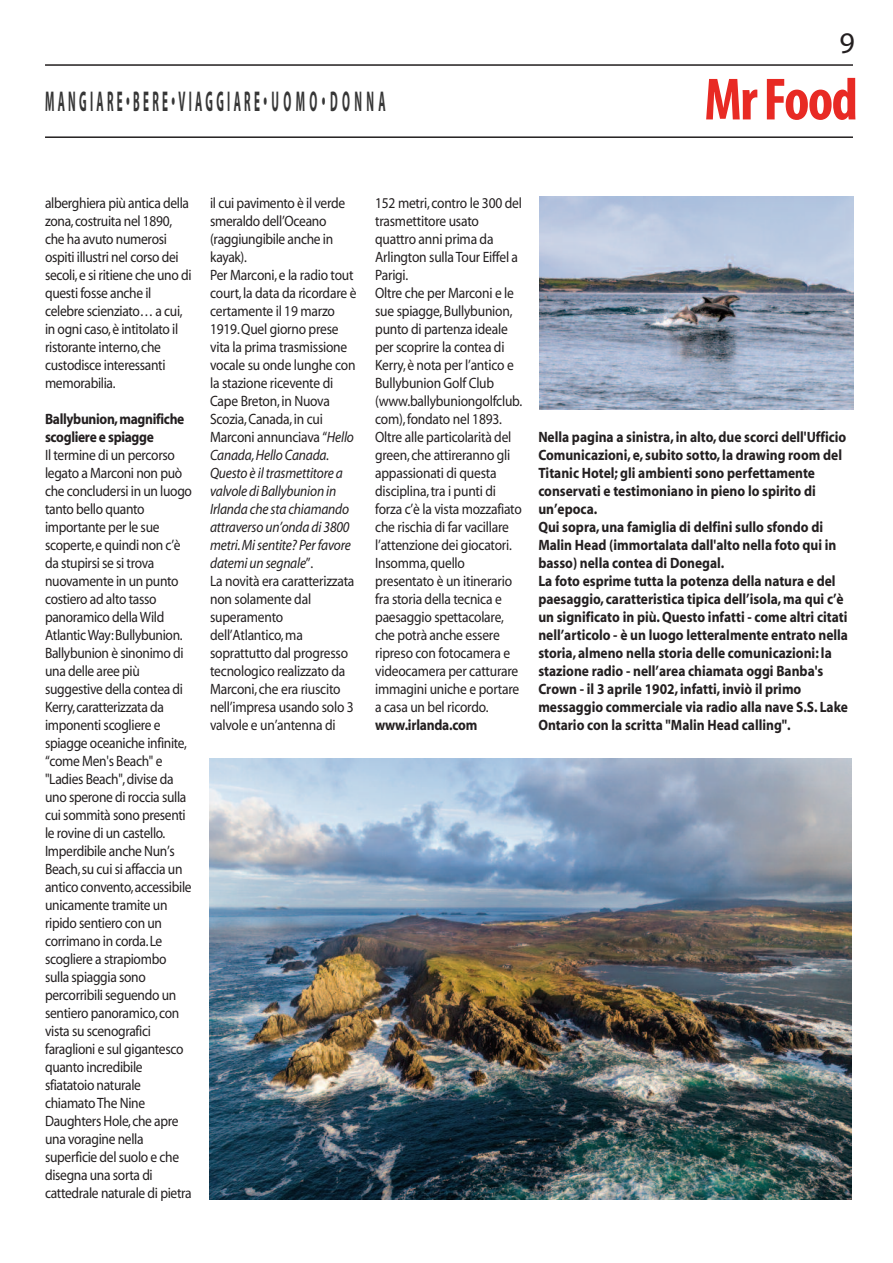
<style>
.page{position:relative;width:893px;height:1263px;background:#fff}
.page>*{position:absolute;margin:0;border:0;box-sizing:border-box;transform-origin:0 0}
.t1{font:60.15px "Myriad Cn Bold+MKYDNO";letter-spacing:-.03em;color:#e82a24}
.t2{font:30px "Myriad Roman+JRUQDT";color:#231f20}
.t3{font:28.65px "Myriad Bold+JWHPEU";letter-spacing:.3em;color:#363636;scale:.39 1}
.t4{font:15px/18px "Myriad Roman+JRUQDT";letter-spacing:-.02em;color:#231f20;scale:.9 1}
.t5{font:15px/18px "Myriad Bold+OKDPYF";color:#231f20;scale:.9 1}
.t6{font:15px/18px "Myriad Italic+CCMVYK";letter-spacing:-.015em;color:#231f20;scale:.9 1}
.t7{font:15px/18px "Myriad Bold+OKDPYF";letter-spacing:-.025em;color:#231f20;scale:.9 1}
.s1{font-family:"Myriad Italic+CCMVYK"}
.s2{font-family:"Myriad Roman+JRUQDT"}
</style>
<div class="page">
<hr style="left:45px;top:64px;width:808px;height:2px;background:#231f20">
<hr style="left:45px;top:136px;width:808px;height:2px;background:#231f20">
<img style="left:209px;top:759px;width:642px;height:441px">
<img style="left:539px;top:196px;width:314px;height:214px">
<h3 class="t3" style="left:45px;top:90px;width:875px">MANGIARE•BERE•VIAGGIARE•UOMO•DONNA</h3>
<h2 class="t2" style="left:840px;top:32px;width:17px">9</h2>
<h1 class="t1" style="left:704px;top:79px;width:155px">Mr Food</h1>
<p class="t4" style="left:45px;top:196px;width:164px">alberghiera più antica della zona, costruita nel 1890, che ha avuto numerosi ospiti illustri nel corso dei secoli, e si ritiene che uno di questi fosse anche il celebre scienziato… a cui, in ogni caso, è intitolato il ristorante interno, che custodisce interessanti memorabilia.</p>
<p class="t7" style="left:45px;top:412px;width:156px">Ballybunion, magnifiche scogliere e spiagge</p>
<p class="t4" style="left:45px;top:448px;width:165px">Il termine di un percorso legato a Marconi non può che concludersi in un luogo tanto bello quanto importante per le sue scoperte, e quindi non c’è da stupirsi se si trova nuovamente in un punto costiero ad alto tasso panoramico della Wild<br>Atlantic Way: Bullybunion.<br>Ballybunion è sinonimo di una delle aree più suggestive della contea di<br>Kerry, caratterizzata da imponenti scogliere e spiagge oceaniche infinite, “come Men's Beach" e "Ladies Beach", divise da uno sperone di roccia sulla cui sommità sono presenti le rovine di un castello.<br>Imperdibile anche Nun’s<br>Beach, su cui si affaccia un antico convento, accessibile unicamente tramite un ripido sentiero con un corrimano in corda. Le scogliere a strapiombo sulla spiaggia sono percorribili seguendo un sentiero panoramico, con vista su scenografici faraglioni e sul gigantesco quanto incredibile sfiatatoio naturale chiamato The Nine<br>Daughters Hole, che apre una voragine nella superficie del suolo e che disegna una sorta di cattedrale naturale di pietra</p>
<p class="t4" style="left:210px;top:196px;width:164px">il cui pavimento è il verde smeraldo dell’Oceano (raggiungibile anche in kayak).<br>Per Marconi, e la radio tout court, la data da ricordare è certamente il 19 marzo<br>1919. Quel giorno prese vita la prima trasmissione vocale su onde lunghe con la stazione ricevente di<br>Cape Breton, in Nuova<br>Scozia, Canada, in cui<br>Marconi annunciava “<span class="s1">Hello</span></p>
<p class="t6" style="left:210px;top:448px;width:158px">Canada, Hello Canada.<br>Questo è il trasmettitore a valvole di Ballybunion in<br>Irlanda che sta chiamando attraverso un’onda di 3800 metri. Mi sentite? Per favore datemi un segnale<span class="s2">”.</span></p>
<p class="t4" style="left:210px;top:574px;width:162px">La novità era caratterizzata non solamente dal superamento dell’Atlantico, ma soprattutto dal progresso tecnologico realizzato da<br>Marconi, che era riuscito nell’impresa usando solo 3 valvole e un’antenna di</p>
<p class="t4" style="left:375px;top:196px;width:165px">152 metri, contro le 300 del trasmettitore usato quattro anni prima da<br>Arlington sulla Tour Eiffel a<br>Parigi.<br>Oltre che per Marconi e le sue spiagge, Bullybunion, punto di partenza ideale per scoprire la contea di<br>Kerry, è nota per l’antico e<br>Bullybunion Golf Club (www.ballybuniongolfclub. com), fondato nel 1893.<br>Oltre alle particolarità del green, che attireranno gli appassionati di questa disciplina, tra i punti di forza c’è la vista mozzafiato che rischia di far vacillare l’attenzione dei giocatori.<br>Insomma, quello presentato è un itinerario fra storia della tecnica e paesaggio spettacolare, che potrà anche essere ripreso con fotocamera e videocamera per catturare immagini uniche e portare a casa un bel ricordo.</p>
<p class="t5" style="left:375px;top:718px;width:115px">www.irlanda.com</p>
<p class="t5" style="left:538px;top:430px;width:346px">Nella pagina a sinistra, in alto, due scorci dell'Ufficio Comunicazioni, e, subito sotto, la drawing room del Titanic Hotel; gli ambienti sono perfettamente conservati e testimoniano in pieno lo spirito di un’epoca.<br>Qui sopra, una famiglia di delfini sullo sfondo di Malin Head (immortalata dall'alto nella foto qui in basso) nella contea di Donegal.<br>La foto esprime tutta la potenza della natura e del paesaggio, caratteristica tipica dell’isola, ma qui c’è un significato in più. Questo infatti - come altri citati nell’articolo - è un luogo letteralmente entrato nella storia, almeno nella storia delle comunicazioni: la stazione radio - nell’area chiamata oggi Banba's Crown - il 3 aprile 1902, infatti, inviò il primo messaggio commerciale via radio alla nave S.S. Lake Ontario con la scritta "Malin Head calling".</p>
</div>
